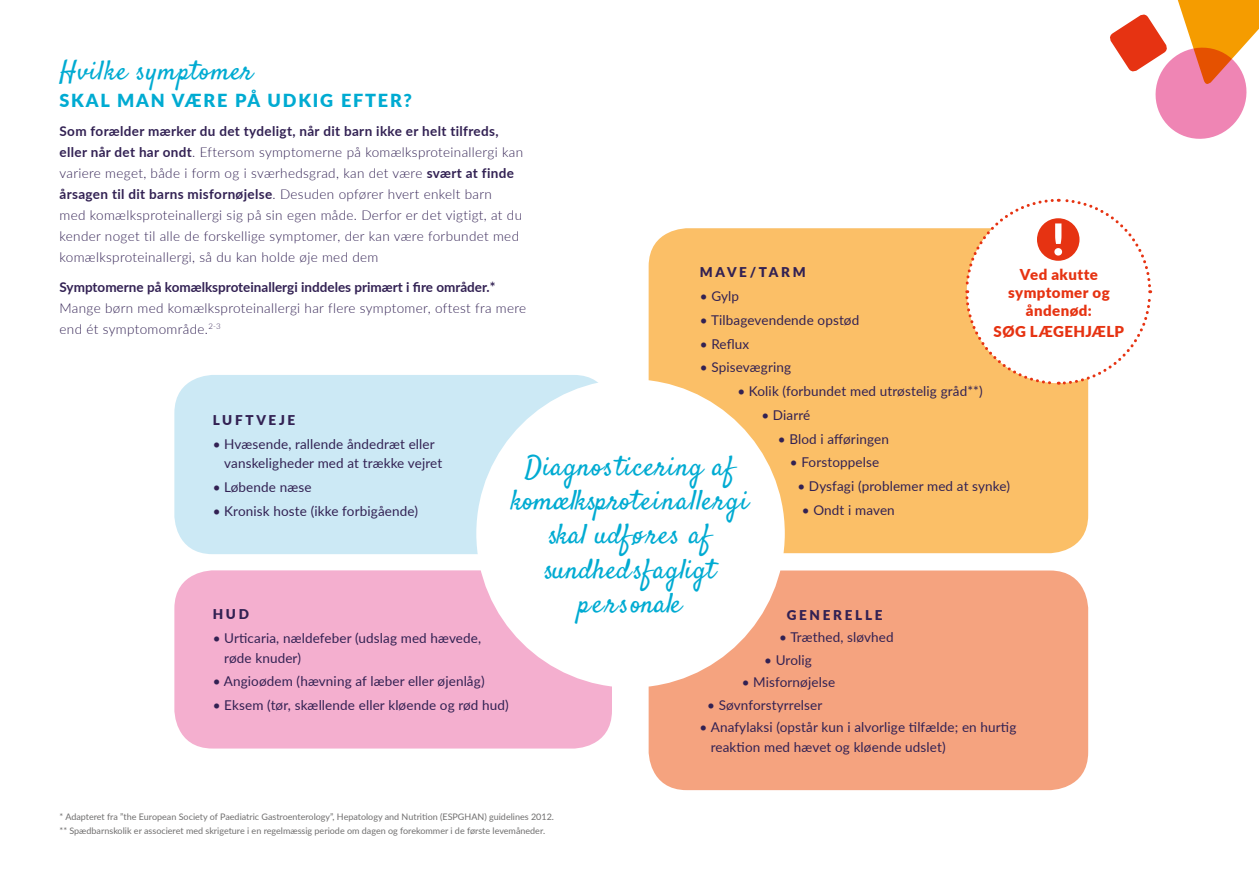
<style>
.page{position:relative;width:1259px;height:893px;background:#fff}
.page>*{position:absolute;margin:0;border:0;box-sizing:border-box;transform-origin:0 0}
.t1{font:27.9px/34.3px "Satisfy";letter-spacing:.025em;color:#00abd2;text-align:center}
.t2{font:27px "Satisfy";letter-spacing:.025em;color:#00abd2}
.t3{font:900 18px "Lato";letter-spacing:.1em;color:#00abd2}
.t4{font:900 15px/18px "Lato";letter-spacing:.03em;color:#e63312;text-align:center}
.t5{font:13.5px/19.5px "Lato";letter-spacing:.01em;color:#322153}
.t6{font:300 13.5px/21px "Lato";letter-spacing:.025em;color:#322153}
.t7{font:700 13.5px "Lato";color:#322153}
.t8{font:900 13.5px "Lato";letter-spacing:.2em;color:#322153}
.t9{font:9px/13.5px "Lato";color:#706f6f}
.s1{font-weight:700}
</style>
<div class="page">
<svg style="left:1110px;top:0;width:149px;height:139px"></svg>
<div style="left:174px;top:570px;width:438px;height:178px;background:#f4afcf;border-radius:38px"></div>
<div style="left:174px;top:375px;width:438px;height:179px;background:#cce9f5;border-radius:38px"></div>
<div style="left:648px;top:570px;width:440px;height:220px;background:#f5a37f;border-radius:38px"></div>
<div style="left:648px;top:228px;width:440px;height:325px;background:#fbbf67;border-radius:38px"></div>
<div style="left:480px;top:383px;width:300px;height:300px;background:#fff;border-radius:50%"></div>
<div style="left:476px;top:379px;width:309px;height:309px;border:9px solid #fff;border-radius:50%"></div>
<svg style="left:963px;top:198px;width:189px;height:188px"></svg>
<h2 class="t2" style="left:60px;top:53px;width:195px">Hvilke symptomer</h2>
<h3 class="t3" style="left:60px;top:87px;width:354px">SKAL MAN VÆRE PÅ UDKIG EFTER?</h3>
<p class="t6" style="left:60px;top:121px;width:465px"><span class="s1">Som forælder mærker du det tydeligt, når dit barn ikke er helt tilfreds, eller når det har ondt</span>. Eftersom symptomerne på komælksproteinallergi kan variere meget, både i form og i sværhedsgrad, kan det være <span class="s1">svært at finde årsagen til dit barns misfornøjelse</span>. Desuden opfører hvert enkelt barn<br>med komælksproteinallergi sig på sin egen måde. Derfor er det vigtigt, at du kender noget til alle de forskellige symptomer, der kan være forbundet med komælksproteinallergi, så du kan holde øje med dem</p>
<p class="t7" style="left:60px;top:277px;width:437px">Symptomerne på komælksproteinallergi inddeles primært i fire områder.*</p>
<p class="t6" style="left:60px;top:297px;width:468px">Mange børn med komælksproteinallergi har flere symptomer, oftest fra mere end ét symptomområde.<sup>2-3</sup></p>
<p class="t8" style="left:700px;top:262px;width:107px">MAVE/TARM</p>
<p class="t5" style="left:700px;top:286px;width:41px">• Gylp</p>
<p class="t5" style="left:700px;top:310px;width:161px">• Tilbagevendende opstød</p>
<p class="t5" style="left:700px;top:333px;width:51px">• Reflux</p>
<p class="t5" style="left:700px;top:357px;width:93px">• Spisevægring</p>
<p class="t5" style="left:737px;top:381px;width:247px">• Kolik (forbundet med utrøstelig gråd**)</p>
<p class="t5" style="left:761px;top:405px;width:50px">• Diarré</p>
<p class="t5" style="left:778px;top:428px;width:112px">• Blod i afføringen</p>
<p class="t5" style="left:790px;top:452px;width:91px">• Forstoppelse</p>
<p class="t5" style="left:797px;top:476px;width:214px">• Dysfagi (problemer med at synke)</p>
<p class="t5" style="left:802px;top:500px;width:94px">• Ondt i maven</p>
<p class="t4" style="left:1008px;top:264px;width:103px">Ved akutte symptomer og åndenød:</p>
<p class="t4" style="left:993px;top:322px;width:132px">SØG LÆGEHJÆLP</p>
<p class="t8" style="left:213px;top:410px;width:84px">LUFTVEJE</p>
<p class="t5" style="left:224px;top:434px;width:219px;text-indent:-12px">• Hvæsende, rallende åndedræt eller vanskeligheder med at trække vejret</p>
<p class="t5" style="left:213px;top:477px;width:100px">• Løbende næse</p>
<p class="t5" style="left:213px;top:501px;width:207px">• Kronisk hoste (ikke forbigående)</p>
<h1 class="t1" style="left:511px;top:451px;width:239px">Diagnosticering af komælksproteinallergi skal udføres af sundhedsfagligt personale</h1>
<p class="t8" style="left:213px;top:604px;width:38px">HUD</p>
<p class="t5" style="left:224px;top:628px;width:258px;text-indent:-12px">• Urticaria, nældefeber (udslag med hævede, røde knuder)</p>
<p class="t5" style="left:213px;top:671px;width:273px">• Angioødem (hævning af læber eller øjenlåg)</p>
<p class="t5" style="left:213px;top:695px;width:298px">• Eksem (tør, skællende eller kløende og rød hud)</p>
<p class="t8" style="left:786px;top:604px;width:97px">GENERELLE</p>
<p class="t5" style="left:779px;top:627px;width:116px">• Træthed, sløvhed</p>
<p class="t5" style="left:764px;top:649px;width:49px">• Urolig</p>
<p class="t5" style="left:741px;top:672px;width:95px">• Misfornøjelse</p>
<p class="t5" style="left:707px;top:695px;width:117px">• Søvnforstyrrelser</p>
<p class="t5" style="left:711px;top:717px;width:307px;text-indent:-11px">• Anafylaksi (opstår kun i alvorlige tilfælde; en hurtig reaktion med hævet og kløende udslet)</p>
<p class="t9" style="left:60px;top:810px;width:496px">* Adapteret fra ”the European Society of Paediatric Gastroenterology”, Hepatology and Nutrition (ESPGHAN) guidelines 2012. ** Spædbarnskolik er associeret med skrigeture i en regelmæssig periode om dagen og forekommer i de første levemåneder.</p>
</div>
